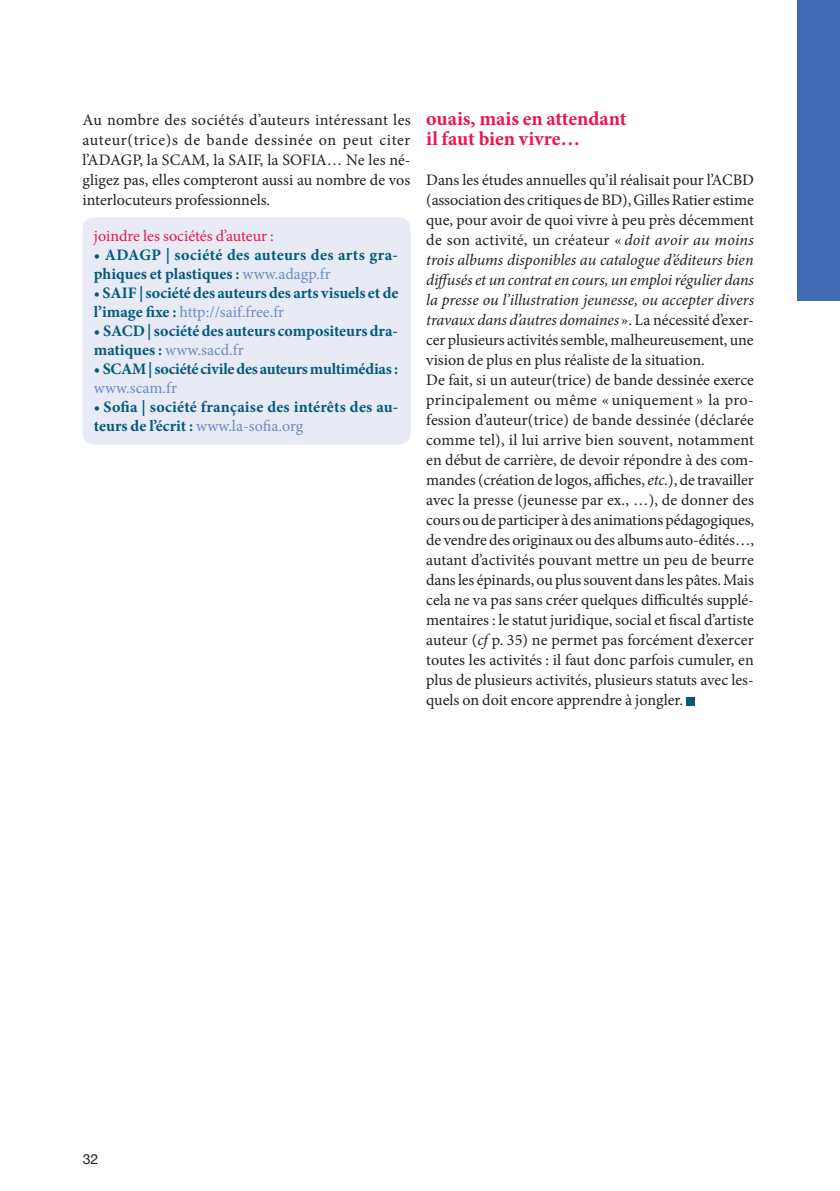
<style>
.page{position:relative;width:840px;height:1191px;background:#fff}
.page>*{position:absolute;margin:0;border:0;box-sizing:border-box;transform-origin:0 0}
.t1{font:700 20px "Minion Pro";letter-spacing:-.005em;color:#ed1450}
.t2{font:16px/20px "Minion Pro";letter-spacing:-.005em;color:#231f20;text-align:justify}
.t3{font:700 16px/19px "Minion Pro";color:#015a7c}
.t4{font:16px "Minion Pro";color:#ed1450}
.t5{font:14px "Helvetica Neue";color:#231f20}
.s1{font-weight:400;color:#6c8bc6}
.s2{font-weight:400}
.s3{font-style:italic}
</style>
<div class="page">
<hr style="left:839px;top:0;width:1px;height:227px;background:#6c8bc6">
<div style="left:797px;top:0;width:42px;height:300px;background:#406ab4"></div>
<div style="left:82px;top:218px;width:328px;height:226px;background:#e8eaf5;border-radius:11px"></div>
<div style="left:685px;top:697px;width:9px;height:8px;background:#015a7c"></div>
<p class="t2" style="left:82px;top:110px;width:329px">Au nombre des sociétés d’auteurs intéressant les auteur(trice)s de bande dessinée on peut citer l’ADAGP, la SCAM, la SAIF, la SOFIA… Ne les né&shy;gligez pas, elles compteront aussi au nombre de vos interlocuteurs professionnels.</p>
<p class="t4" style="left:94px;top:225px;width:181px">joindre les sociétés d’auteur :</p>
<p class="t3" style="left:94px;top:245px;width:305px">• ADAGP | société des auteurs des arts gra&shy;phiques et plastiques : <span class="s1">www.adagp.fr</span></p>
<p class="t3" style="left:94px;top:283px;width:306px"><span class="s2">•</span> SAIF | société des auteurs des arts visuels et de l’image fixe : <span class="s1">http://saif.free.fr</span></p>
<p class="t3" style="left:94px;top:321px;width:305px">• SACD | société des auteurs compositeurs dra&shy;matiques : <span class="s1">www.sacd.fr</span></p>
<p class="t3" style="left:94px;top:359px;width:306px">• SCAM | société civile des auteurs multimédias : <span class="s1">www.scam.fr</span></p>
<p class="t3" style="left:94px;top:397px;width:306px">• Sofia | société française des intérêts des au&shy;teurs de l’écrit : <span class="s1">www.la-sofia.org</span></p>
<p class="t1" style="left:426px;top:105px;width:202px">ouais, mais en attendant</p>
<p class="t1" style="left:426px;top:125px;width:155px">il faut bien vivre…</p>
<p class="t2" style="left:426px;top:170px;width:329px">Dans les études annuelles qu’il réalisait pour l’ACBD (association des critiques de BD), Gilles Ratier estime que, pour avoir de quoi vivre à peu près décemment de son activité, un créateur « <span class="s3">doit avoir au moins trois albums disponibles au catalogue d’éditeurs bien diffusés et un contrat en cours, un emploi régulier dans la presse ou l’illustration jeunesse, ou accepter divers travaux dans d’autres domaines</span> ». La nécessité d’exer&shy;cer plusieurs activités semble, malheureusement, une vision de plus en plus réaliste de la situation.</p>
<p class="t2" style="left:426px;top:370px;width:329px">De fait, si un auteur(trice) de bande dessinée exerce principalement ou même « uniquement » la pro&shy;fession d’auteur(trice) de bande dessinée (déclarée comme tel), il lui arrive bien souvent, notamment en début de carrière, de devoir répondre à des com&shy;mandes (création de logos, affiches, <span class="s3">etc.</span>), de travailler avec la presse (jeunesse par ex., …), de donner des cours ou de participer à des animations pédagogiques, de vendre des originaux ou des albums auto-édités…, autant d’activités pouvant mettre un peu de beurre dans les épinards, ou plus souvent dans les pâtes. Mais cela ne va pas sans créer quelques difficultés supplé&shy;mentaires : le statut juridique, social et fiscal d’artiste auteur (<span class="s3">cf</span> p. 35) ne permet pas forcément d’exercer toutes les activités : il faut donc parfois cumuler, en plus de plusieurs activités, plusieurs statuts avec les&shy;quels on doit encore apprendre à jongler.</p>
<p class="t5" style="left:83px;top:1147px;width:17px">32</p>
</div>
